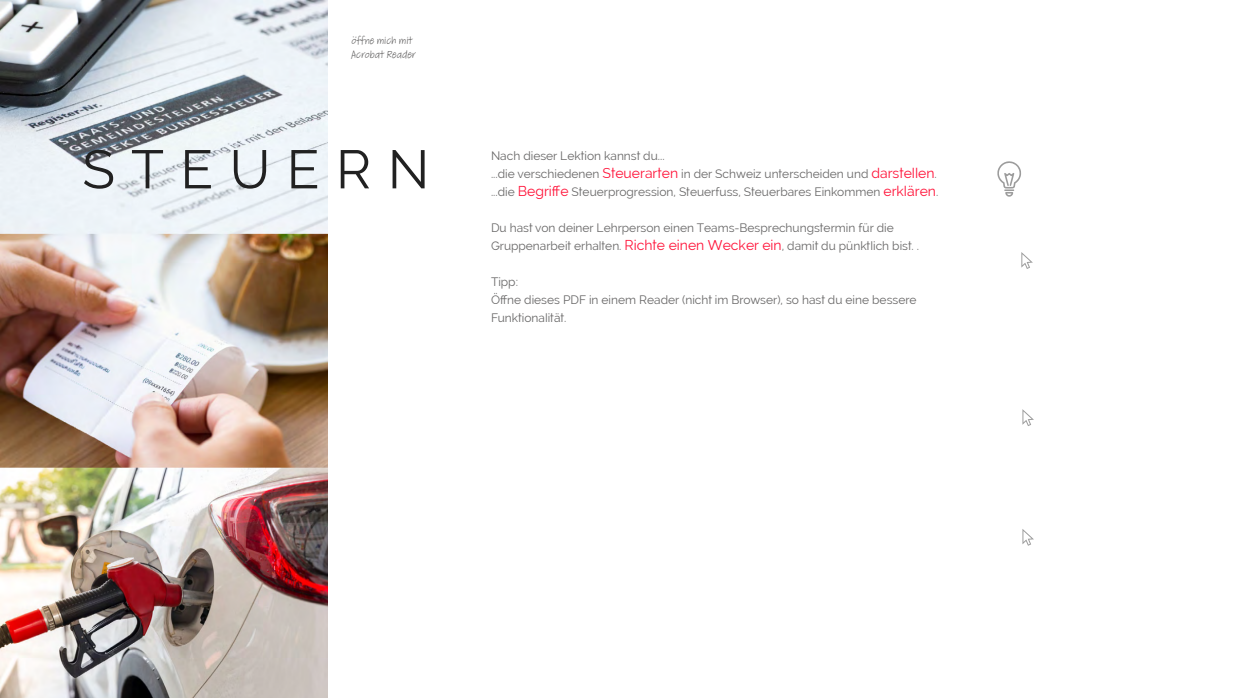
<style>
.page{position:relative;width:1240px;height:698px;background:#fff}
.page>*{position:absolute;margin:0;border:0;box-sizing:border-box;transform-origin:0 0}
.t1{font:54px "Raleway";letter-spacing:.3em;color:#212121}
.t2{font:12px/18px "Raleway";color:#686767}
.t3{font:11px/14px "Adobe Handwriting Tiffany";color:#686767;scale:.91 1}
.s1{font-size:14px;color:#ff1339}
</style>
<div class="page">
<svg style="left:1022px;top:529px;width:12px;height:17px"></svg>
<img style="left:0;top:0;width:327px;height:698px">
<svg style="left:997px;top:161px;width:24px;height:36px"></svg>
<svg style="left:1021px;top:252px;width:12px;height:17px"></svg>
<svg style="left:1022px;top:409px;width:12px;height:17px"></svg>
<p class="t3" style="left:351px;top:33px;width:73px">öffne mich mit<br>Acrobat Reader</p>
<h1 class="t1" style="left:82px;top:138px;width:349px">STEUERN</h1>
<p class="t2" style="left:491px;top:147px;width:449px">Nach dieser Lektion kannst du...<br>...die verschiedenen <span class="s1">Steuerarten</span> in der Schweiz unterscheiden und <span class="s1">darstellen</span>. ...die <span class="s1">Begriffe</span> Steuerprogression, Steuerfuss, Steuerbares Einkommen <span class="s1">erklären</span>.</p>
<p class="t2" style="left:491px;top:219px;width:430px">Du hast von deiner Lehrperson einen Teams-Besprechungstermin für die<br>Gruppenarbeit erhalten. <span class="s1">Richte einen Wecker ein</span>, damit du pünktlich bist. .</p>
<p class="t2" style="left:491px;top:273px;width:427px">Tipp:<br>Öffne dieses PDF in einem Reader (nicht im Browser), so hast du eine bessere<br>Funktionalität.</p>
</div>
